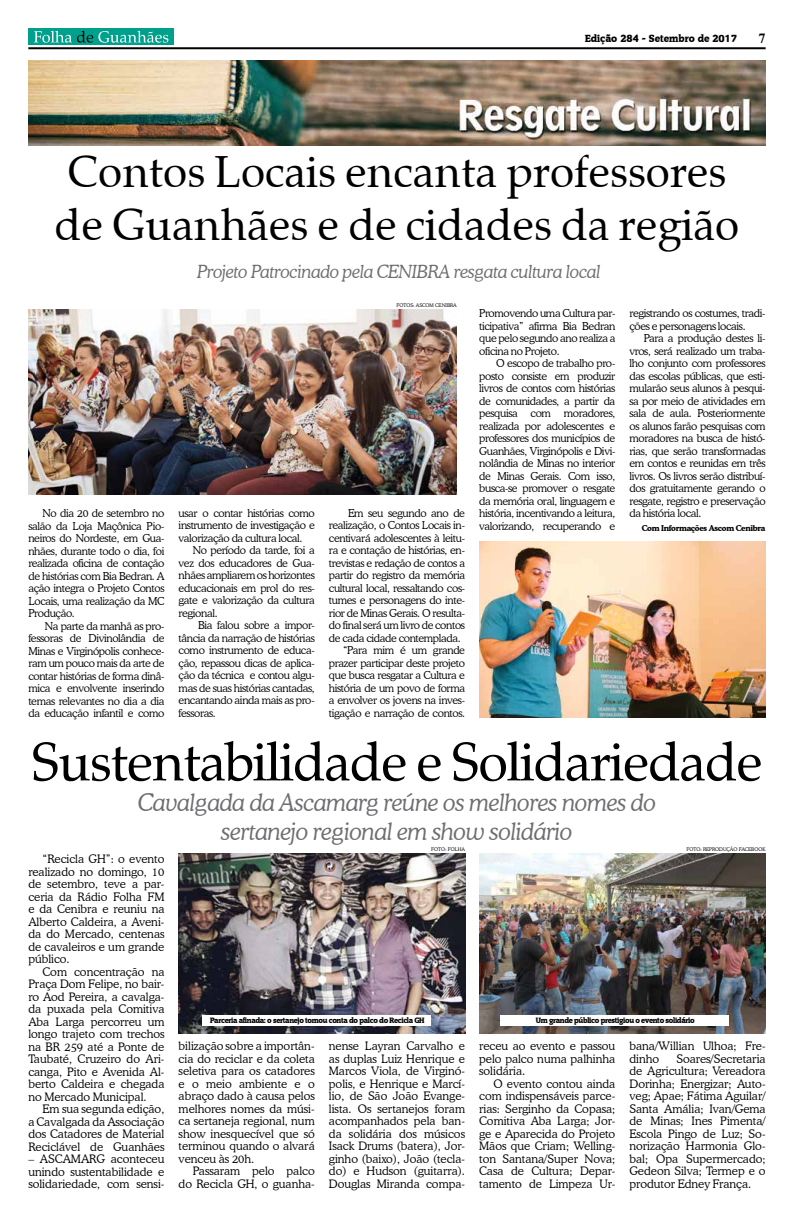
<style>
.page{position:relative;width:794px;height:1219px;background:#fff}
.page>*{position:absolute;margin:0;border:0;box-sizing:border-box;transform-origin:0 0}
.t1{font:54px "Zapf Calligraphic 801 BT";letter-spacing:-.025em;color:#000}
.t2{font:44px/52.8px "Zapf Calligraphic 801 BT";color:#000}
.t3{font:italic 300 24px/28.8px "Cooper BT";letter-spacing:-.02em;color:#6d6e71;text-align:center}
.t4{font:italic 300 18px "Cooper BT";letter-spacing:-.02em;color:#6d6e71}
.t5{font:700 14px "Times New Roman";color:#000}
.t6{font:300 11.6px/12.5px "Cooper BT";color:#000;text-align:justify}
.t7{font:300 10.8px/12.5px "Cooper BT";letter-spacing:-.03em;color:#000;text-align:justify}
.t8{font:10px "Commons";color:#000}
.t9{font:700 8px "Cooper BT";letter-spacing:-.03em;color:#000}
.t10{font:7.5px "Commons";letter-spacing:-.04em;color:#000}
.t11{font:300 5px "Cooper BT";color:#000}
</style>
<div class="page">
<div style="left:28px;top:28px;width:146px;height:17px;background:#00a18c"></div>
<hr style="left:28px;top:47px;width:737px;height:2px;background:#000">
<svg style="left:34px;top:31px;width:134px;height:12px"></svg>
<img style="left:479px;top:542px;width:286px;height:176px">
<img style="left:179px;top:854px;width:286px;height:180px">
<img style="left:479px;top:854px;width:286px;height:180px">
<img style="left:28px;top:309px;width:429px;height:185px">
<img style="left:28px;top:61px;width:737px;height:85px">
<div style="left:202px;top:1015px;width:229px;height:11px;background:#fff"></div>
<div style="left:500px;top:1015px;width:229px;height:11px;background:#fff"></div>
<p class="t8" style="left:585px;top:32px;width:154px">Edição 284 - Setembro de 2017</p>
<p class="t5" style="left:758px;top:29px;width:8px">7</p>
<h2 class="t2" style="left:55px;top:146px;width:686px">Contos Locais encanta professores de Guanhães e de cidades da região</h2>
<h3 class="t4" style="left:197px;top:261px;width:405px">Projeto Patrocinado pela CENIBRA resgata cultura local</h3>
<p class="t7" style="left:28px;top:507px;width:138px;text-indent:14px">No dia 20 de setembro no salão da Loja Maçônica Pio&shy;neiros do Nordeste, em Gua&shy;nhães, durante todo o dia, foi realizada oficina de contação de histórias com Bia Bedran. A ação integra o Projeto Contos Locais, uma realização da MC Produção.</p>
<p class="t7" style="left:28px;top:620px;width:138px;text-indent:17px">Na parte da manhã as pro&shy;fessoras de Divinolândia de Minas e Virginópolis conhece&shy;ram um pouco mais da arte de contar histórias de forma dinâ&shy;mica e envolvente inserindo temas relevantes no dia a dia da educação infantil e como</p>
<p class="t7" style="left:179px;top:507px;width:138px">usar o contar histórias como instrumento de investigação e valorização da cultura local.</p>
<p class="t7" style="left:179px;top:544px;width:138px;text-indent:14px">No período da tarde, foi a vez dos educadores de Gua&shy;nhães ampliarem os horizontes educacionais em prol do res&shy;gate e valorização da cultura regional.</p>
<p class="t7" style="left:179px;top:619px;width:138px;text-indent:19px">Bia falou sobre a impor&shy;tância da narração de histórias como instrumento de educa&shy;ção, repassou dicas de aplica&shy;ção da técnica e contou algu&shy;mas de suas histórias cantadas, encantando ainda mais as pro&shy;fessoras.</p>
<p class="t11" style="left:396px;top:302px;width:62px">FOTOS: ASCOM CENIBRA</p>
<p class="t7" style="left:348px;top:507px;width:118px">Em seu segundo ano de</p>
<p class="t7" style="left:329px;top:519px;width:138px">realização, o Contos Locais in-</p>
<p class="t7" style="left:329px;top:532px;width:138px">centivará adolescentes à leitu-</p>
<p class="t7" style="left:329px;top:544px;width:138px">ra e contação de histórias, en-</p>
<p class="t7" style="left:329px;top:557px;width:138px">trevistas e redação de contos a</p>
<p class="t7" style="left:329px;top:569px;width:138px">partir do registro da memória</p>
<p class="t7" style="left:329px;top:582px;width:138px">cultural local, ressaltando cos-</p>
<p class="t7" style="left:329px;top:594px;width:138px">tumes e personagens do inte-</p>
<p class="t7" style="left:329px;top:607px;width:138px">rior de Minas Gerais. O resulta-</p>
<p class="t7" style="left:329px;top:619px;width:138px">do final será um livro de contos</p>
<p class="t7" style="left:329px;top:632px;width:133px">de cada cidade contemplada.</p>
<p class="t7" style="left:343px;top:644px;width:123px">“Para mim é um grande</p>
<p class="t7" style="left:329px;top:657px;width:138px">prazer participar deste projeto</p>
<p class="t7" style="left:329px;top:669px;width:138px">que busca resgatar a Cultura e</p>
<p class="t7" style="left:329px;top:682px;width:138px">história de um povo de forma</p>
<p class="t7" style="left:329px;top:694px;width:138px">a envolver os jovens na inves-</p>
<p class="t7" style="left:329px;top:707px;width:138px">tigação e narração de contos.</p>
<p class="t7" style="left:479px;top:307px;width:138px">Promovendo uma Cultura par&shy;ticipativa” afirma Bia Bedran que pelo segundo ano realiza a oficina no Projeto.</p>
<p class="t7" style="left:479px;top:357px;width:138px;text-indent:17px">O escopo de trabalho pro&shy;posto consiste em produzir livros de contos com histórias de comunidades, a partir da pesquisa com moradores, realizada por adolescentes e professores dos municípios de Guanhães, Virginópolis e Divi&shy;nolândia de Minas no interior de Minas Gerais. Com isso, busca-se promover o resgate da memória oral, linguagem e história, incentivando a leitura, valorizando, recuperando e</p>
<p class="t7" style="left:629px;top:307px;width:138px">registrando os costumes, tradi&shy;ções e personagens locais.</p>
<p class="t7" style="left:629px;top:332px;width:138px;text-indent:14px">Para a produção destes li&shy;vros, será realizado um traba&shy;lho conjunto com professores das escolas públicas, que esti&shy;mularão seus alunos à pesqui&shy;sa por meio de atividades em sala de aula. Posteriormente os alunos farão pesquisas com moradores na busca de histó&shy;rias, que serão transformadas em contos e reunidas em três livros. Os livros serão distribuí&shy;dos gratuitamente gerando o resgate, registro e preservação da história local.</p>
<p class="t9" style="left:641px;top:523px;width:125px">Com Informações Ascom Cenibra</p>
<h1 class="t1" style="left:31px;top:728px;width:733px">Sustentabilidade e Solidariedade</h1>
<h3 class="t3" style="left:138px;top:788px;width:520px">Cavalgada da Ascamarg reúne os melhores nomes do sertanejo regional em show solidário</h3>
<p class="t11" style="left:431px;top:846px;width:35px">FOTO: FOLHA</p>
<p class="t11" style="left:686px;top:846px;width:81px">FOTO: REPRODUÇÃO FACEBOOK</p>
<p class="t6" style="left:28px;top:853px;width:138px;text-indent:14px">“Recicla GH”: o evento realizado no domingo, 10 de setembro, teve a par&shy;ceria da Rádio Folha FM e da Cenibra e reuniu na Alberto Caldeira, a Aveni&shy;da do Mercado, centenas de cavaleiros e um grande público.</p>
<p class="t6" style="left:28px;top:965px;width:138px;text-indent:14px">Com concentração na Praça Dom Felipe, no bair&shy;ro Aod Pereira, a cavalga&shy;da puxada pela Comitiva Aba Larga percorreu um longo trajeto com trechos na BR 259 até a Ponte de Taubaté, Cruzeiro do Ari&shy;canga, Pito e Avenida Al&shy;berto Caldeira e chegada no Mercado Municipal.</p>
<p class="t6" style="left:28px;top:1103px;width:138px;text-indent:14px">Em sua segunda edição, a Cavalgada da Associação dos Catadores de Material Reciclável de Guanhães</p>
<p class="t6" style="left:28px;top:1153px;width:138px">– ASCAMARG aconteceu unindo sustentabilidade e solidariedade, com sensi-</p>
<p class="t10" style="left:210px;top:1016px;width:216px">Parceria afinada: o sertanejo tomou conta do palco do Recicla GH</p>
<p class="t10" style="left:536px;top:1016px;width:160px">Um grande público prestigiou o evento solidário</p>
<p class="t6" style="left:179px;top:1040px;width:138px">bilização sobre a importân&shy;cia do reciclar e da coleta seletiva para os catadores e o meio ambiente e o abraço dado à causa pelos melhores nomes da músi&shy;ca sertaneja regional, num show inesquecível que só terminou quando o alvará venceu às 20h.</p>
<p class="t6" style="left:179px;top:1165px;width:138px;text-align:right">Passaram pelo palco do Recicla GH, o guanha-</p>
<p class="t6" style="left:329px;top:1040px;width:138px">nense Layran Carvalho e as duplas Luiz Henrique e Marcos Viola, de Virginó&shy;polis, e Henrique e Marcí&shy;lio, de São João Evange&shy;lista. Os sertanejos foram acompanhados pela ban&shy;da solidária dos músicos Isack Drums (batera), Jor&shy;ginho (baixo), João (tecla&shy;do) e Hudson (guitarra).<br>Douglas Miranda compa-</p>
<p class="t6" style="left:479px;top:1040px;width:138px">receu ao evento e passou pelo palco numa palhinha solidária.</p>
<p class="t6" style="left:479px;top:1077px;width:138px;text-indent:14px">O evento contou ainda com indispensáveis parce&shy;rias: Serginho da Copasa; Comitiva Aba Larga; Jor&shy;ge e Aparecida do Projeto Mãos que Criam; Welling&shy;ton Santana/Super Nova; Casa de Cultura; Depar&shy;tamento de Limpeza Ur-</p>
<p class="t6" style="left:629px;top:1040px;width:138px">bana/Willian Ulhoa; Fre&shy;dinho</p>
<p class="t6" style="left:629px;top:1052px;width:138px;text-indent:47px">Soares/Secretaria de Agricultura; Vereadora Dorinha; Energizar; Auto&shy;veg; Apae; Fátima Aguilar/ Santa Amália; Ivan/Gema de Minas; Ines Pimenta/ Escola Pingo de Luz; So&shy;norização Harmonia Glo&shy;bal; Opa Supermercado; Gedeon Silva; Termep e o produtor Edney França.</p>
</div>
